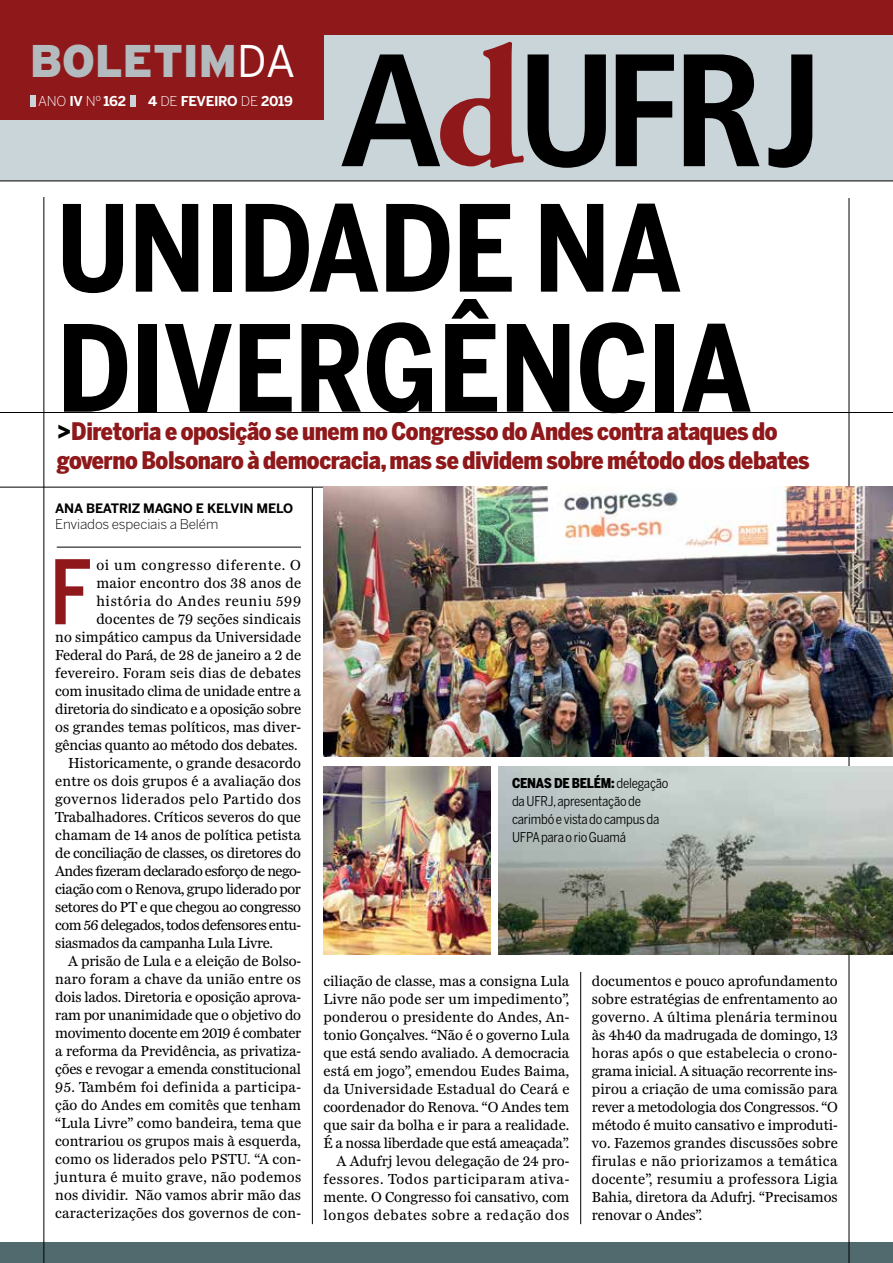
<style>
.page{position:relative;width:893px;height:1263px;background:#fff}
.page>*{position:absolute;margin:0;border:0;box-sizing:border-box;transform-origin:0 0}
.t1{font:700 118.5px/120px "Benton Sans Cond";letter-spacing:-.005em;color:#000}
.t2{font:500 87.9px "Benton Sans Cond";color:#8e181a}
.t3{font:900 45.75px "Interstate";letter-spacing:-.01em;color:#b4bbbf}
.t4{font:900 24px/29.8px "Benton Sans Cond";letter-spacing:-.015em;color:#8e181a}
.t5{font:15px/18px "Miller Daily Two";letter-spacing:-.005em;color:#000;text-align:justify}
.t6{font:15px "Miller Daily Two";letter-spacing:-.025em;color:#000}
.t7{font:15px "Miller Daily Two";letter-spacing:-.035em;color:#000}
.t8{font:15px "Miller Daily Two";letter-spacing:.015em;color:#000}
.t9{font:15px "Miller Daily Two";letter-spacing:.02em;color:#000}
.t10{font:15px "Miller Daily Two";letter-spacing:.03em;color:#000}
.t11{font:15px "Miller Daily Two";letter-spacing:.05em;color:#000}
.t12{font:15px "Miller Daily Two";letter-spacing:.045em;color:#000}
.t13{font:13.5px/18px "Benton Sans Cond";letter-spacing:-.015em;color:#000}
.t14{font:300 13.5px "Benton Sans";letter-spacing:-.01em;color:#000}
.t15{font:700 13.5px "Benton Sans";letter-spacing:-.02em;color:#fff}
.t16{font:300 13.5px "Benton Sans";color:#fff}
.t17{font:700 12.9px "Benton Sans";letter-spacing:-.015em;color:#000}
.s1{font-weight:300;color:#fff}
.s2{font-weight:700}
.s3{font-weight:300}
.s4{font-size:25.8px;color:#000}
.s5{font-weight:900}
</style>
<div class="page">
<div style="left:0;top:0;width:893px;height:180px;background:#cad5da"></div>
<div style="left:0;top:0;width:324px;height:119px;background:#8e181a"></div>
<div style="left:0;top:1242px;width:893px;height:21px;background:#506a6d"></div>
<hr style="left:44px;top:197px;width:1px;height:1066px;background:#000">
<hr style="left:849px;top:198px;width:1px;height:1065px;background:#000">
<hr style="left:580px;top:972px;width:1px;height:252px;background:#000">
<hr style="left:312px;top:487px;width:1px;height:737px;background:#000">
<hr style="left:0;top:181px;width:893px;height:1px;background:#000">
<hr style="left:0;top:487px;width:893px;height:1px;background:#000">
<hr style="left:0;top:412px;width:893px;height:1px;background:#000">
<svg style="left:616px;top:54px;width:58px;height:112px"></svg>
<svg style="left:684px;top:54px;width:75px;height:112px"></svg>
<svg style="left:768px;top:54px;width:44px;height:114px"></svg>
<svg style="left:341px;top:42px;width:265px;height:126px"></svg>
<div style="left:130px;top:96px;width:6px;height:11px;background:#cad5da"></div>
<div style="left:30px;top:96px;width:5px;height:11px;background:#cad5da"></div>
<div style="left:0;top:0;width:893px;height:34px;background:#8e181a"></div>
<hr style="left:57px;top:547px;width:244px;height:1px;background:#000">
<img style="left:324px;top:487px;width:569px;height:269px">
<img style="left:324px;top:766px;width:166px;height:188px">
<img style="left:499px;top:766px;width:394px;height:188px">
<h3 class="t3" style="left:30px;top:35px;width:268px">BOLETIM<span class="s1">DA</span></h3>
<p class="t16" style="left:38px;top:94px;width:89px">ANO <span class="s2">IV</span> Nº <span class="s2">162</span></p>
<p class="t15" style="left:148px;top:93px;width:146px">4 <span class="s3">DE</span> FEVEIRO <span class="s3">DE</span> 2019</p>
<h1 class="t1" style="left:57px;top:188px;width:697px">UNIDADE NA<br>DIVERGÊNCIA</h1>
<h3 class="t4" style="left:57px;top:416px;width:754px"><span class="s4">&gt;</span>Diretoria e oposição se unem no Congresso do Andes contra ataques do governo Bolsonaro à democracia, mas se dividem sobre método dos debates</h3>
<p class="t17" style="left:55px;top:501px;width:239px">ANA BEATRIZ MAGNO E KELVIN MELO</p>
<p class="t14" style="left:55px;top:517px;width:164px">Enviados especiais a Belém</p>
<h2 class="t2" style="left:49px;top:541px;width:44px">F</h2>
<p class="t11" style="left:96px;top:557px;width:206px">oi um congresso diferente. O</p>
<p class="t8" style="left:96px;top:575px;width:206px">maior encontro dos 38 anos de</p>
<p class="t12" style="left:96px;top:593px;width:206px">história do Andes reuniu 599</p>
<p class="t5" style="left:96px;top:610px;width:206px">docentes de 79 seções sindicais</p>
<p class="t5" style="left:55px;top:628px;width:247px">no simpático campus da Universidade</p>
<p class="t5" style="left:55px;top:646px;width:247px">Federal do Pará, de 28 de janeiro a 2 de</p>
<p class="t9" style="left:55px;top:665px;width:247px">fevereiro. Foram seis dias de debates</p>
<p class="t5" style="left:55px;top:682px;width:247px">com inusitado clima de unidade entre a</p>
<p class="t5" style="left:55px;top:700px;width:247px">diretoria do sindicato e a oposição sobre</p>
<p class="t5" style="left:55px;top:718px;width:247px">os grandes temas políticos, mas diver-</p>
<p class="t5" style="left:55px;top:736px;width:244px">gências quanto ao método dos debates.</p>
<p class="t5" style="left:68px;top:754px;width:234px">Historicamente, o grande desacordo</p>
<p class="t5" style="left:55px;top:772px;width:247px">entre os dois grupos é a avaliação dos</p>
<p class="t10" style="left:55px;top:791px;width:247px">governos liderados pelo Partido dos</p>
<p class="t5" style="left:55px;top:808px;width:247px">Trabalhadores. Críticos severos do que</p>
<p class="t5" style="left:55px;top:826px;width:247px">chamam de 14 anos de política petista</p>
<p class="t6" style="left:55px;top:845px;width:247px">de conciliação de classes, os diretores do</p>
<p class="t7" style="left:55px;top:863px;width:247px">Andes fizeram declarado esforço de nego-</p>
<p class="t6" style="left:55px;top:881px;width:247px">ciação com o Renova, grupo liderado por</p>
<p class="t6" style="left:55px;top:899px;width:247px">setores do PT e que chegou ao congresso</p>
<p class="t7" style="left:55px;top:917px;width:247px">com 56 delegados, todos defensores entu-</p>
<p class="t6" style="left:55px;top:935px;width:219px">siasmados da campanha Lula Livre.</p>
<p class="t5" style="left:68px;top:952px;width:235px">A prisão de Lula e a eleição de Bolso-</p>
<p class="t8" style="left:55px;top:971px;width:247px">naro foram a chave da união entre os</p>
<p class="t5" style="left:55px;top:988px;width:247px">dois lados. Diretoria e oposição aprova-</p>
<p class="t5" style="left:55px;top:1006px;width:247px">ram por unanimidade que o objetivo do</p>
<p class="t6" style="left:55px;top:1025px;width:247px">movimento docente em 2019 é combater</p>
<p class="t5" style="left:55px;top:1042px;width:247px">a reforma da Previdência, as privatiza-</p>
<p class="t5" style="left:55px;top:1060px;width:247px">ções e revogar a emenda constitucional</p>
<p class="t5" style="left:55px;top:1078px;width:247px">95. Também foi definida a participa&shy;ção do Andes em comitês que tenham “Lula Livre” como bandeira, tema que contrariou os grupos mais à esquerda, como os liderados pelo PSTU. “A con&shy;juntura é muito grave, não podemos nos dividir. Não vamos abrir mão das caracterizações dos governos de con-</p>
<p class="t13" style="left:512px;top:773px;width:158px"><span class="s5">CENAS DE BELÉM:</span> delegação da UFRJ, apresentação de carimbó e vista do campus da<br>UFPA para o rio Guamá</p>
<p class="t5" style="left:324px;top:972px;width:247px;text-align:right">ciliação de classe, mas a consigna Lula Livre não pode ser um impedimento”, ponderou o presidente do Andes, An&shy;tonio Gonçalves. “Não é o governo Lula que está sendo avaliado. A democracia está em jogo”, emendou Eudes Baima, da Universidade Estadual do Ceará e coordenador do Renova. “O Andes tem que sair da bolha e ir para a realidade.<br>É a nossa liberdade que está ameaçada”.<br>A Adufrj levou delegação de 24 pro&shy;fessores. Todos participaram ativa&shy;mente. O Congresso foi cansativo, com longos debates sobre a redação dos</p>
<p class="t5" style="left:592px;top:972px;width:247px">documentos e pouco aprofundamento sobre estratégias de enfrentamento ao governo. A última plenária terminou às 4h40 da madrugada de domingo, 13 horas após o que estabelecia o crono&shy;grama inicial. A situação recorrente ins&shy;pirou a criação de uma comissão para rever a metodologia dos Congressos. “O método é muito cansativo e improduti&shy;vo. Fazemos grandes discussões sobre firulas e não priorizamos a temática docente”, resumiu a professora Ligia Bahia, diretora da Adufrj. “Precisamos renovar o Andes”.</p>
</div>
